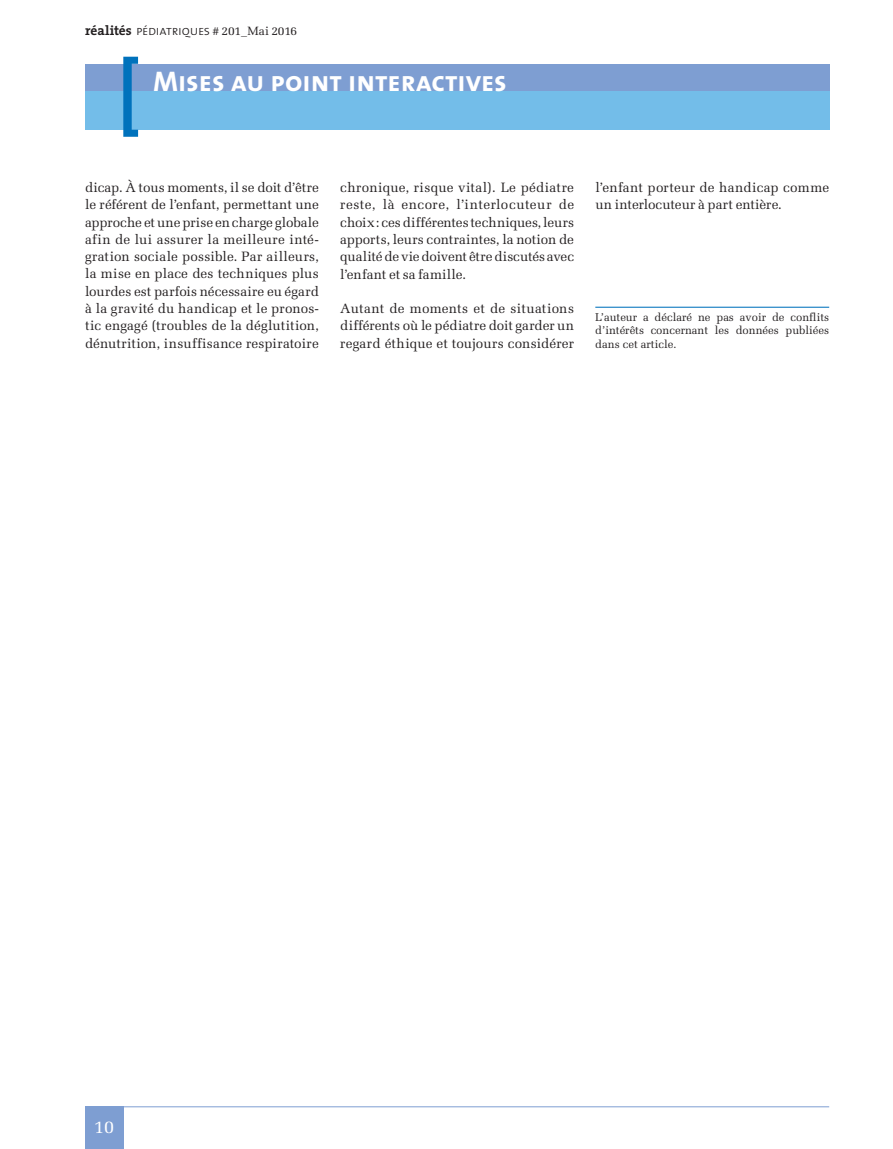
<style>
.page{position:relative;width:893px;height:1149px;background:#fff}
.page>*{position:absolute;margin:0;border:0;box-sizing:border-box;transform-origin:0 0}
.t1{font:28.5px "The Sans Bold Caps";color:#fff}
.t2{font:18px "Melior";color:#fff}
.t3{font:13.5px/17.2px "Melior";letter-spacing:.005em;color:#231f20;text-align:justify}
.t4{font:13.5px "The Sans Light Caps";letter-spacing:-.02em;color:#231f20}
.t5{font:11.25px/13.5px "Melior";color:#231f20;text-align:justify}
.s1{font-family:"The Serif";font-weight:700}
.s2{font-family:"Melior";font-size:12px}
</style>
<div class="page">
<div style="left:85px;top:1106px;width:38px;height:42px;background:#7e9ed2"></div>
<hr style="left:85px;top:1106px;width:744px;height:1px;background:#7e9ed2">
<div style="left:85px;top:64px;width:744px;height:27px;background:#7e9ed2"></div>
<div style="left:85px;top:91px;width:744px;height:39px;background:#73bde9"></div>
<svg style="left:123px;top:57px;width:15px;height:80px"></svg>
<hr style="left:595px;top:306px;width:234px;height:1px;background:#0072bc">
<p class="t4" style="left:85px;top:20px;width:214px"><span class="s1">réalités</span> pédiatriques <span class="s2"># 201_Mai 2016</span></p>
<h1 class="t1" style="left:153px;top:58px;width:355px">Mises au point interactives</h1>
<p class="t3" style="left:85px;top:179px;width:235px">dicap. À tous moments, il se doit d’être le référent de l’enfant, permettant une approche et une prise en charge globale afin de lui assurer la meilleure inté&shy;gration sociale possible. Par ailleurs, la mise en place des techniques plus lourdes est parfois nécessaire eu égard à la gravité du handicap et le pronos&shy;tic engagé (troubles de la déglutition, dénutrition, insuffisance respiratoire</p>
<p class="t3" style="left:340px;top:179px;width:235px">chronique, risque vital). Le pédiatre reste, là encore, l’interlocuteur de choix: ces différentes techniques, leurs apports, leurs contraintes, la notion de qualité de vie doivent être discutés avec l’enfant et sa famille.</p>
<p class="t3" style="left:340px;top:300px;width:235px">Autant de moments et de situations différents où le pédiatre doit garder un regard éthique et toujours considérer</p>
<p class="t3" style="left:595px;top:179px;width:235px">l’enfant porteur de handicap comme un interlocuteur à part entière.</p>
<p class="t5" style="left:595px;top:310px;width:235px">L’auteur a déclaré ne pas avoir de conflits d’intérêts concernant les données publiées dans cet article.</p>
<h2 class="t2" style="left:94px;top:1115px;width:22px">10</h2>
</div>
